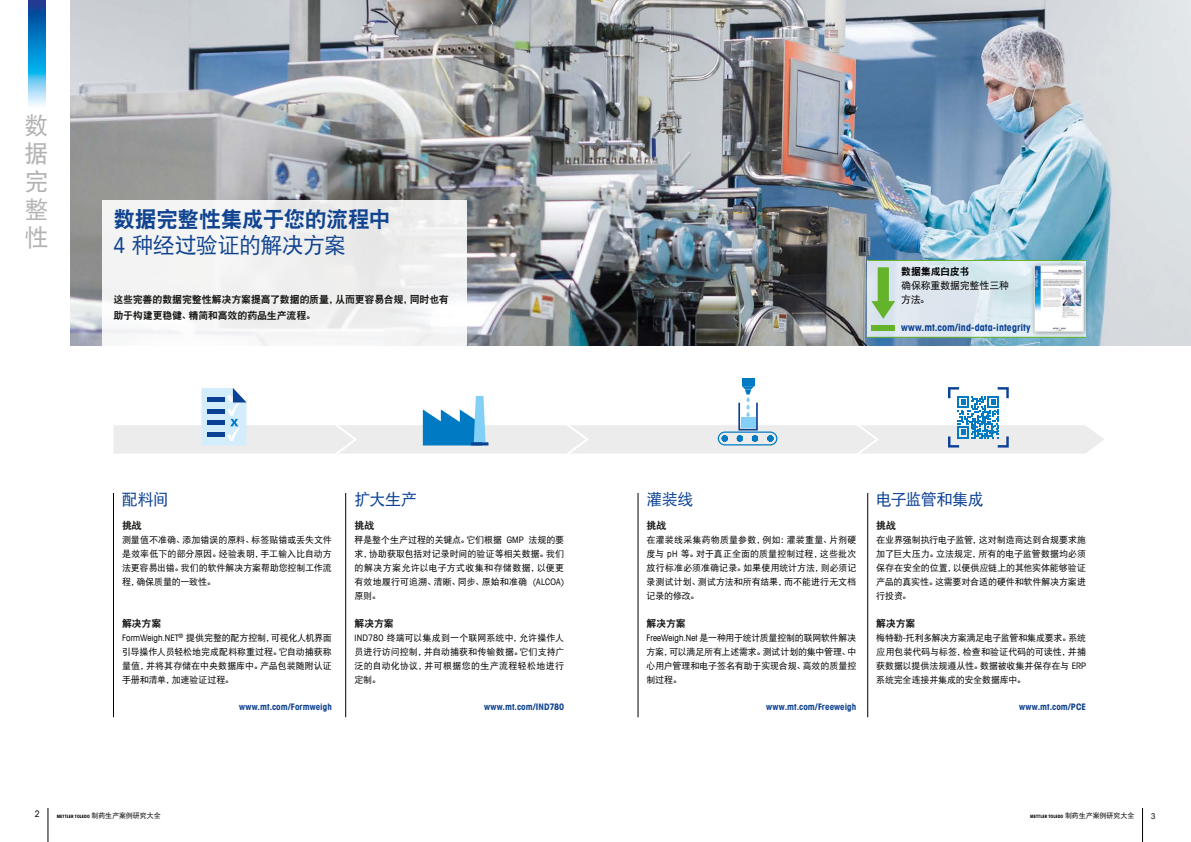
<style>
.page{position:relative;width:1191px;height:842px;background:#fff}
.page>*{position:absolute;margin:0;border:0;box-sizing:border-box;transform-origin:0 0}
.t1{font:24px/28px "DFP Hei W5";color:#b1b2b3;text-align:justify}
.t2{font:22px "DFP Hei W9";letter-spacing:-.03em;color:#114490}
.t3{font:22px "DFP Hei W5";letter-spacing:-.035em;color:#114490}
.t4{font:16px "DFP Hei W5";letter-spacing:-.035em;color:#0b4195}
.t5{font:10px/16px "DFP Hei W9";letter-spacing:-.02em;color:#171715}
.t6{font:700 condensed 10px "Avant Garde Com";letter-spacing:.005em;color:#0b4195}
.t7{font:10px/14px "DFP Hei W5";letter-spacing:-.02em;color:#000}
.t8{font:10px "DFP Hei W9";letter-spacing:-.025em;color:#000}
.t9{font:9px/14px "DFP Hei W5";letter-spacing:-.005em;color:#000;text-align:justify}
.t10{font:700 condensed 9px "Avant Garde Com";letter-spacing:.005em;color:#114490}
.t11{font:condensed 9px "Avant Garde Com";color:#000}
.t12{font:condensed 8px "Avant Garde Com";color:#000}
.t13{font:700 condensed 4.5px "Avant Garde Com";letter-spacing:.015em;color:#000}
.s1{font-family:"Avant Garde Com";font-stretch:condensed}
.s2{font-family:"DFP Hei W5";font-weight:400;font-stretch:normal;font-size:7px}
</style>
<div class="page">
<hr style="left:48px;top:808px;width:1px;height:34px;background:#000">
<hr style="left:1142px;top:808px;width:1px;height:34px;background:#000">
<img style="left:28px;top:0;width:17px;height:106px">
<img style="left:71px;top:0;width:1120px;height:346px">
<div style="left:102px;top:200px;width:364px;height:160px;background:#f3f3f3"></div>
<svg style="left:867px;top:261px;width:163px;height:76px;background:#dbe7ee"></svg>
<svg style="left:871px;top:267px;width:24px;height:52px"></svg>
<div style="left:871px;top:325px;width:24px;height:6px;background:#64b32b"></div>
<div style="left:1030px;top:261px;width:59px;height:77px;background:#000;opacity:.35"></div>
<img style="left:1036px;top:268px;width:45px;height:61px">
<div style="left:1034px;top:266px;width:49px;height:65px;border:1px solid #d9dada"></div>
<hr style="left:867px;top:260px;width:219px;height:1px;background:#64b32b">
<hr style="left:867px;top:337px;width:219px;height:1px;background:#64b32b">
<hr style="left:113px;top:493px;width:1px;height:224px;background:#000">
<hr style="left:345px;top:493px;width:1px;height:224px;background:#000">
<hr style="left:638px;top:493px;width:1px;height:224px;background:#000">
<hr style="left:867px;top:493px;width:1px;height:224px;background:#000">
<div style="left:741px;top:379px;width:13px;height:7px;background:#007ac3"></div>
<svg style="left:114px;top:386px;width:990px;height:68px"></svg>
<h1 class="t1" style="left:24px;top:111px;width:25px">数据完整性</h1>
<h2 class="t2" style="left:113px;top:207px;width:279px">数据完整性集成于您的流程中</h2>
<h2 class="t3" style="left:113px;top:233px;width:234px"><span class="s1">4</span> 种经过验证的解决方案</h2>
<p class="t5" style="left:113px;top:291px;width:337px">这些完善的数据完整性解决方案提高了数据的质量，从而更容易合规，同时也有助于构建更稳健、精简和高效的药品生产流程。</p>
<p class="t8" style="left:901px;top:266px;width:70px">数据集成白皮书</p>
<p class="t7" style="left:901px;top:278px;width:109px">确保称重数据完整性三种方法。</p>
<p class="t6" style="left:901px;top:321px;width:131px">www.mt.com/ind-data-integrity</p>
<h3 class="t4" style="left:122px;top:490px;width:49px">配料间</h3>
<h3 class="t4" style="left:354px;top:490px;width:64px">扩大生产</h3>
<h3 class="t4" style="left:646px;top:490px;width:48px">灌装线</h3>
<h3 class="t4" style="left:876px;top:490px;width:109px">电子监管和集成</h3>
<p class="t5" style="left:122px;top:517px;width:21px">挑战</p>
<p class="t9" style="left:122px;top:532px;width:211px">测量值不准确、添加错误的原料、标签贴错或丢失文件是效率低下的部分原因。经验表明，手工输入比自动方法更容易出错。我们的软件解决方案帮助您控制工作流程，确保质量的一致性。</p>
<p class="t5" style="left:122px;top:615px;width:41px">解决方案</p>
<p class="t9" style="left:122px;top:630px;width:211px"><span class="s1">FormWeigh.NET</span><sup>®</sup> 提供完整的配方控制，可视化人机界面引导操作人员轻松地完成配料称重过程。它自动捕获称量值，并将其存储在中央数据库中。产品包装随附认证手册和清单，加速验证过程。</p>
<p class="t10" style="left:239px;top:701px;width:94px">www.mt.com/Formweigh</p>
<p class="t5" style="left:354px;top:517px;width:21px">挑战</p>
<p class="t9" style="left:354px;top:532px;width:211px">秤是整个生产过程的关键点。它们根据 <span class="s1">GMP</span> 法规的要求，协助获取包括对记录时间的验证等相关数据。我们的解决方案允许以电子方式收集和存储数据，以便更有效地履行可追溯、清晰、同步、原始和准确 <span class="s1">(ALCOA)</span>原则。</p>
<p class="t5" style="left:354px;top:615px;width:41px">解决方案</p>
<p class="t9" style="left:354px;top:630px;width:211px"><span class="s1">IND780</span> 终端可以集成到一个联网系统中，允许操作人员进行访问控制，并自动捕获和传输数据。它们支持广泛的自动化协议，并可根据您的生产流程轻松地进行定制。</p>
<p class="t10" style="left:484px;top:701px;width:82px">www.mt.com/IND780</p>
<p class="t5" style="left:646px;top:517px;width:21px">挑战</p>
<p class="t9" style="left:646px;top:532px;width:211px">在灌装线采集药物质量参数，例如：灌装重量、片剂硬度与 <span class="s1">pH</span> 等。对于真正全面的质量控制过程，这些批次放行标准必须准确记录。如果使用统计方法，则必须记录测试计划、测试方法和所有结果，而不能进行无文档记录的修改。</p>
<p class="t5" style="left:646px;top:615px;width:41px">解决方案</p>
<p class="t9" style="left:646px;top:630px;width:211px"><span class="s1">FreeWeigh.Net</span> 是一种用于统计质量控制的联网软件解决方案，可以满足所有上述需求。测试计划的集中管理、中心用户管理和电子签名有助于实现合规、高效的质量控制过程。</p>
<p class="t10" style="left:766px;top:701px;width:92px">www.mt.com/Freeweigh</p>
<p class="t5" style="left:876px;top:517px;width:21px">挑战</p>
<p class="t9" style="left:876px;top:532px;width:211px">在业界强制执行电子监管，这对制造商达到合规要求施加了巨大压力。立法规定，所有的电子监管数据均必须保存在安全的位置，以便供应链上的其他实体能够验证产品的真实性。这需要对合适的硬件和软件解决方案进行投资。</p>
<p class="t5" style="left:876px;top:615px;width:41px">解决方案</p>
<p class="t9" style="left:876px;top:630px;width:211px">梅特勒<span class="s1">-</span>托利多解决方案满足电子监管和集成要求。系统应用包装代码与标签，检查和验证代码的可读性，并捕获数据以提供法规遵从性。数据被收集并保存在与 <span class="s1">ERP</span>系统完全连接并集成的安全数据库中。</p>
<p class="t10" style="left:1019px;top:701px;width:68px">www.mt.com/PCE</p>
<p class="t11" style="left:35px;top:808px;width:7px">2</p>
<p class="t13" style="left:57px;top:814px;width:106px">METTLER TOLEDO <span class="s2">制药生产案例研究大全</span></p>
<p class="t13" style="left:1030px;top:814px;width:106px">METTLER TOLEDO <span class="s2">制药生产案例研究大全</span></p>
<p class="t12" style="left:1151px;top:812px;width:6px">3</p>
</div>
